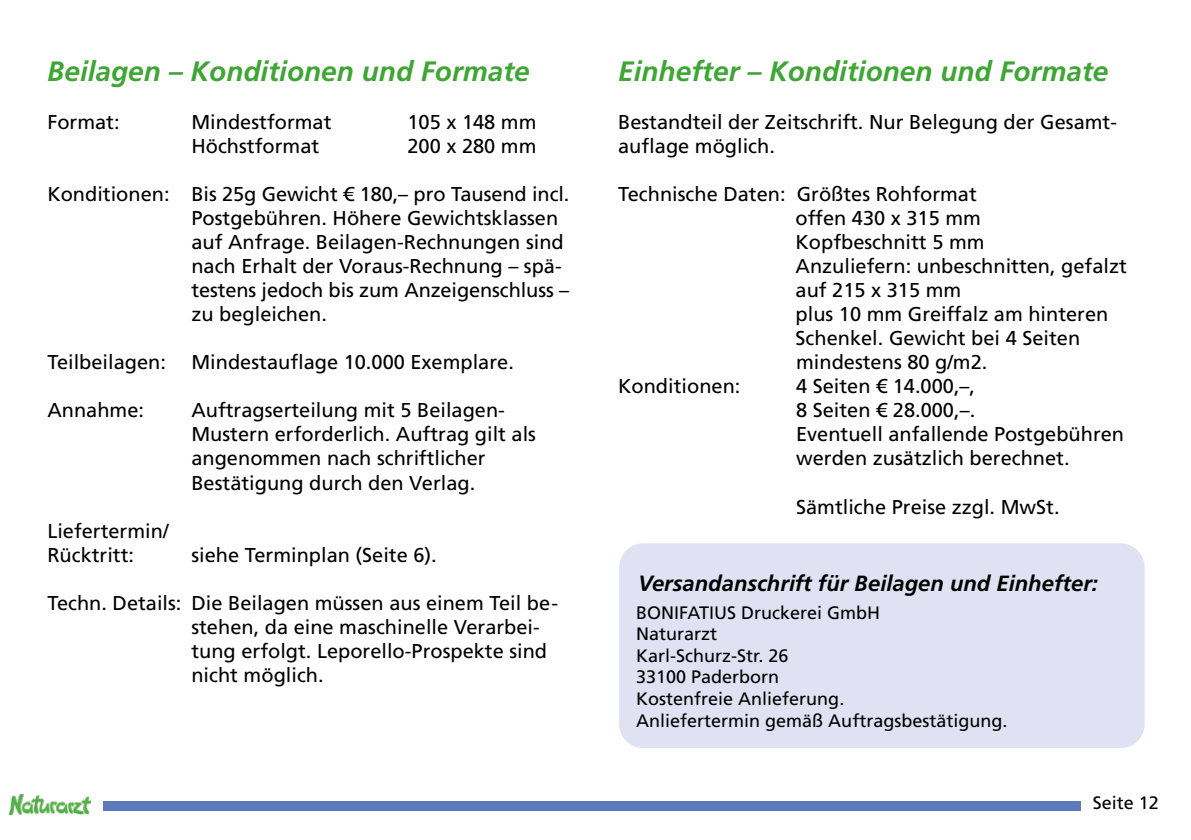
<style>
.page{position:relative;width:1191px;height:840px;background:#fff}
.page>*{position:absolute;margin:0;border:0;box-sizing:border-box;transform-origin:0 0}
.t1{font:italic 700 28px "Frutiger LT Pro";color:#3fa535}
.t2{font:italic 700 22px "Frutiger LT Pro";color:#000}
.t3{font:20px/24px "Frutiger LT Pro";color:#000}
.t4{font:18px/21.6px "Frutiger LT Pro";color:#000}
</style>
<div class="page">
<div style="left:103px;top:800px;width:977px;height:10px;background:#5c79bb"></div>
<img style="left:10px;top:794px;width:81px;height:20px">
<div style="left:619px;top:543px;width:525px;height:204px;background:#e0e2f3;border-radius:24px"></div>
<h1 class="t1" style="left:47px;top:55px;width:484px">Beilagen – Konditionen und Formate</h1>
<p class="t3" style="left:47px;top:110px;width:74px">Format:</p>
<p class="t3" style="left:191px;top:110px;width:142px">Mindestformat</p>
<p class="t3" style="left:407px;top:110px;width:130px">105 x 148 mm</p>
<p class="t3" style="left:191px;top:134px;width:129px">Höchstformat</p>
<p class="t3" style="left:407px;top:134px;width:130px">200 x 280 mm</p>
<p class="t3" style="left:191px;top:182px;width:379px;text-indent:-144px">Konditionen: Bis 25g Gewicht € 180,– pro Tausend incl.<br>Postgebühren. Höhere Gewichtsklassen auf Anfrage. Beilagen-Rechnungen sind nach Erhalt der Voraus-Rechnung – spä&shy;testens jedoch bis zum Anzeigenschluss – zu begleichen.</p>
<p class="t3" style="left:47px;top:350px;width:120px">Teilbeilagen:</p>
<p class="t3" style="left:191px;top:350px;width:324px">Mindestauflage 10.000 Exemplare.</p>
<p class="t3" style="left:47px;top:398px;width:98px">Annahme:</p>
<p class="t3" style="left:191px;top:398px;width:346px">Auftragserteilung mit 5 Beilagen-Mustern erforderlich. Auftrag gilt als angenommen nach schriftlicher Bestätigung durch den Verlag.</p>
<p class="t3" style="left:47px;top:518px;width:123px">Liefertermin/<br>Rücktritt:</p>
<p class="t3" style="left:191px;top:542px;width:247px">siehe Terminplan (Seite 6).</p>
<p class="t3" style="left:191px;top:590px;width:368px;text-indent:-144px">Techn. Details: Die Beilagen müssen aus einem Teil be&shy;stehen, da eine maschinelle Verarbei&shy;tung erfolgt. Leporello-Prospekte sind nicht möglich.</p>
<h1 class="t1" style="left:618px;top:55px;width:492px">Einhefter – Konditionen und Formate</h1>
<p class="t3" style="left:618px;top:110px;width:500px">Bestandteil der Zeitschrift. Nur Belegung der Gesamt&shy;auflage möglich.</p>
<p class="t3" style="left:618px;top:182px;width:360px">Technische Daten: Größtes Rohformat</p>
<p class="t3" style="left:795px;top:206px;width:187px">offen 430 x 315 mm</p>
<p class="t3" style="left:795px;top:230px;width:190px">Kopfbeschnitt 5 mm</p>
<p class="t3" style="left:795px;top:254px;width:333px">Anzuliefern: unbeschnitten, gefalzt</p>
<p class="t3" style="left:795px;top:278px;width:167px">auf 215 x 315 mm</p>
<p class="t3" style="left:795px;top:302px;width:314px">plus 10 mm Greiffalz am hinteren</p>
<p class="t3" style="left:795px;top:326px;width:286px">Schenkel. Gewicht bei 4 Seiten</p>
<p class="t3" style="left:796px;top:350px;width:193px">mindestens 80 g/m2.</p>
<p class="t3" style="left:618px;top:374px;width:124px">Konditionen:</p>
<p class="t3" style="left:796px;top:374px;width:329px">4 Seiten € 14.000,–,<br>8 Seiten € 28.000,–.<br>Eventuell anfallende Postgebühren werden zusätzlich berechnet.</p>
<p class="t3" style="left:796px;top:494px;width:265px">Sämtliche Preise zzgl. MwSt.</p>
<p class="t2" style="left:638px;top:570px;width:461px">Versandanschrift für Beilagen und Einhefter:</p>
<p class="t4" style="left:636px;top:601px;width:373px">BONIFATIUS Druckerei GmbH<br>Naturarzt<br>Karl-Schurz-Str. 26<br>33100 Paderborn<br>Kostenfreie Anlieferung.<br>Anliefertermin gemäß Auftragsbestätigung.</p>
<p class="t4" style="left:1092px;top:791px;width:68px">Seite 12</p>
</div>
